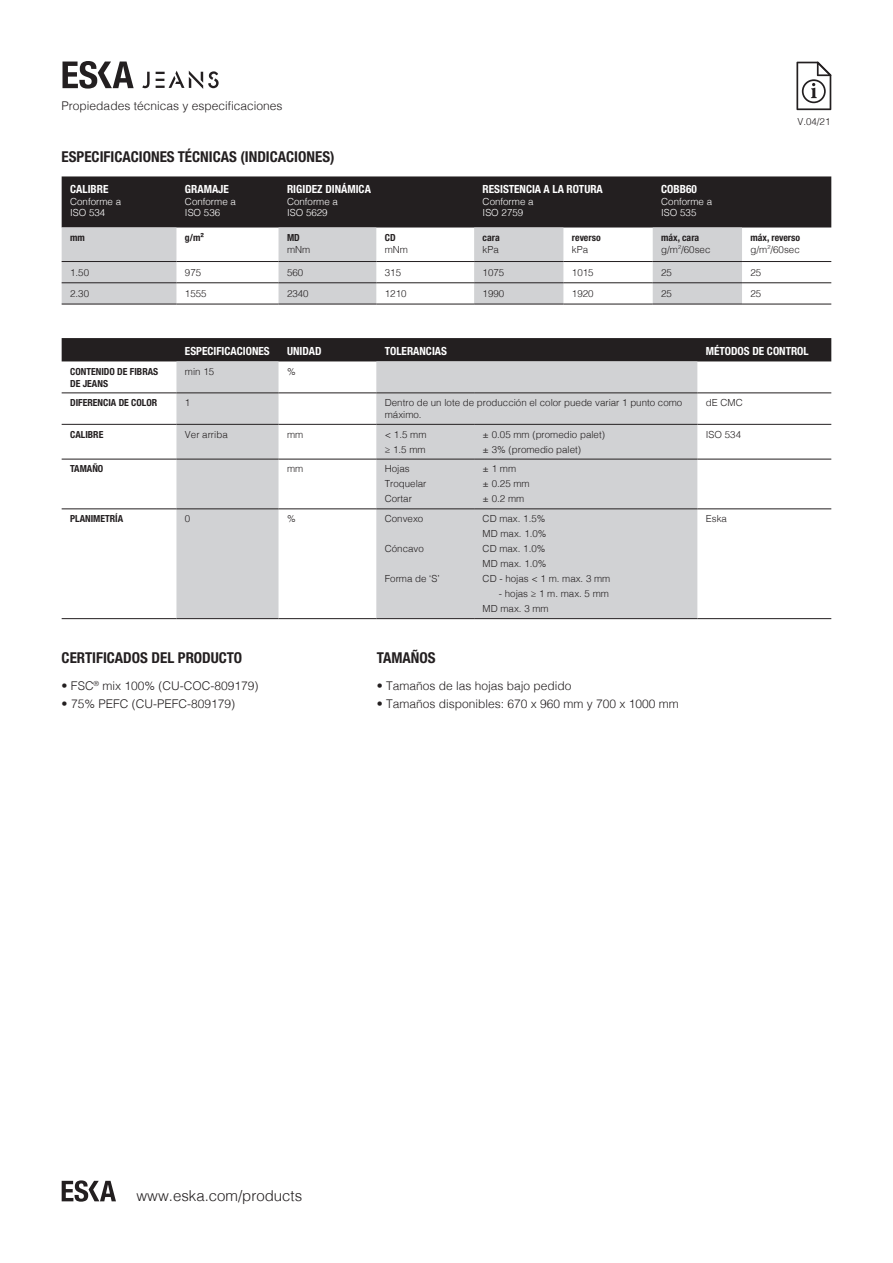
<style>
.page{position:relative;width:893px;height:1263px;background:#fff}
.page>*{position:absolute;margin:0;border:0;box-sizing:border-box;transform-origin:0 0}
.t1{font:700 condensed 15px "Helvetica Neue LTW1 G";color:#231f20}
.t2{font:300 15px "Helvetica";color:#231f20}
.t3{font:300 12px "Helvetica";color:#231f20}
.t4{font:700 condensed 11.25px "Helvetica Neue LTW1 G";color:#fff}
.t5{font:300 9.75px/15px "Helvetica";color:#231f20}
.t6{font:700 condensed 9.75px/11.7px "Helvetica Neue LTW1 G";color:#231f20}
.t7{font:300 9.75px/11.7px "Helvetica";color:#fff}
</style>
<div class="page">
<div style="left:62px;top:176px;width:769px;height:51px;background:#231f20"></div>
<svg style="left:62px;top:227px;width:680px;height:77px;fill:#d1d2d4"></svg>
<hr style="left:62px;top:261px;width:114px;height:1px;background:#231f20">
<hr style="left:176px;top:261px;width:103px;height:1px;background:#231f20">
<hr style="left:279px;top:261px;width:97px;height:1px;background:#231f20">
<hr style="left:376px;top:261px;width:98px;height:1px;background:#231f20">
<hr style="left:474px;top:261px;width:89px;height:1px;background:#231f20">
<hr style="left:563px;top:261px;width:90px;height:1px;background:#231f20">
<hr style="left:653px;top:261px;width:89px;height:1px;background:#231f20">
<hr style="left:742px;top:261px;width:89px;height:1px;background:#231f20">
<hr style="left:62px;top:283px;width:114px;height:1px;background:#231f20">
<hr style="left:176px;top:283px;width:103px;height:1px;background:#231f20">
<hr style="left:279px;top:283px;width:97px;height:1px;background:#231f20">
<hr style="left:376px;top:283px;width:98px;height:1px;background:#231f20">
<hr style="left:474px;top:283px;width:89px;height:1px;background:#231f20">
<hr style="left:563px;top:283px;width:90px;height:1px;background:#231f20">
<hr style="left:653px;top:283px;width:89px;height:1px;background:#231f20">
<hr style="left:742px;top:283px;width:89px;height:1px;background:#231f20">
<hr style="left:62px;top:304px;width:114px;height:1px;background:#231f20">
<hr style="left:176px;top:304px;width:103px;height:1px;background:#231f20">
<hr style="left:279px;top:304px;width:97px;height:1px;background:#231f20">
<hr style="left:376px;top:304px;width:98px;height:1px;background:#231f20">
<hr style="left:474px;top:304px;width:89px;height:1px;background:#231f20">
<hr style="left:563px;top:304px;width:90px;height:1px;background:#231f20">
<hr style="left:653px;top:304px;width:89px;height:1px;background:#231f20">
<hr style="left:742px;top:304px;width:89px;height:1px;background:#231f20">
<div style="left:62px;top:338px;width:769px;height:23px;background:#231f20"></div>
<svg style="left:176px;top:361px;width:521px;height:257px;fill:#d1d2d4"></svg>
<hr style="left:62px;top:393px;width:114px;height:1px;background:#231f20">
<hr style="left:176px;top:393px;width:103px;height:1px;background:#231f20">
<hr style="left:279px;top:393px;width:97px;height:1px;background:#231f20">
<hr style="left:376px;top:393px;width:98px;height:1px;background:#231f20">
<hr style="left:474px;top:393px;width:223px;height:1px;background:#231f20">
<hr style="left:697px;top:393px;width:134px;height:1px;background:#231f20">
<hr style="left:62px;top:424px;width:114px;height:1px;background:#231f20">
<hr style="left:176px;top:424px;width:103px;height:1px;background:#231f20">
<hr style="left:279px;top:424px;width:97px;height:1px;background:#231f20">
<hr style="left:376px;top:424px;width:98px;height:1px;background:#231f20">
<hr style="left:474px;top:424px;width:223px;height:1px;background:#231f20">
<hr style="left:697px;top:424px;width:134px;height:1px;background:#231f20">
<hr style="left:62px;top:459px;width:114px;height:1px;background:#231f20">
<hr style="left:176px;top:459px;width:103px;height:1px;background:#231f20">
<hr style="left:279px;top:459px;width:97px;height:1px;background:#231f20">
<hr style="left:376px;top:459px;width:98px;height:1px;background:#231f20">
<hr style="left:474px;top:459px;width:223px;height:1px;background:#231f20">
<hr style="left:697px;top:459px;width:134px;height:1px;background:#231f20">
<hr style="left:62px;top:509px;width:114px;height:1px;background:#231f20">
<hr style="left:176px;top:509px;width:103px;height:1px;background:#231f20">
<hr style="left:279px;top:509px;width:97px;height:1px;background:#231f20">
<hr style="left:376px;top:509px;width:98px;height:1px;background:#231f20">
<hr style="left:474px;top:509px;width:223px;height:1px;background:#231f20">
<hr style="left:697px;top:509px;width:134px;height:1px;background:#231f20">
<hr style="left:62px;top:618px;width:114px;height:1px;background:#231f20">
<hr style="left:176px;top:618px;width:103px;height:1px;background:#231f20">
<hr style="left:279px;top:618px;width:97px;height:1px;background:#231f20">
<hr style="left:376px;top:618px;width:98px;height:1px;background:#231f20">
<hr style="left:474px;top:618px;width:223px;height:1px;background:#231f20">
<hr style="left:697px;top:618px;width:134px;height:1px;background:#231f20">
<svg style="left:796px;top:62px;width:35px;height:48px"></svg>
<svg style="left:62px;top:1180px;width:54px;height:22px"></svg>
<svg style="left:142px;top:72px;width:8px;height:16px"></svg>
<svg style="left:156px;top:71px;width:63px;height:18px"></svg>
<svg style="left:63px;top:61px;width:71px;height:28px"></svg>
<p class="t3" style="left:62px;top:95px;width:222px">Propiedades técnicas y especificaciones</p>
<h1 class="t1" style="left:62px;top:147px;width:274px">ESPECIFICACIONES TÉCNICAS (INDICACIONES)</h1>
<p class="t4" style="left:70px;top:182px;width:40px">CALIBRE</p>
<p class="t7" style="left:70px;top:195px;width:52px">Conforme a<br>ISO 534</p>
<p class="t4" style="left:185px;top:182px;width:45px">GRAMAJE</p>
<p class="t7" style="left:185px;top:195px;width:52px">Conforme a<br>ISO 536</p>
<p class="t4" style="left:287px;top:182px;width:85px">RIGIDEZ DINÁMICA</p>
<p class="t7" style="left:287px;top:195px;width:52px">Conforme a<br>ISO 5629</p>
<p class="t6" style="left:70px;top:232px;width:16px">mm</p>
<p class="t6" style="left:185px;top:232px;width:21px">g/m²</p>
<p class="t6" style="left:287px;top:232px;width:14px">MD</p>
<p class="t5" style="left:287px;top:241px;width:25px">mNm</p>
<p class="t6" style="left:385px;top:232px;width:12px">CD</p>
<p class="t5" style="left:385px;top:241px;width:25px">mNm</p>
<p class="t5" style="left:797px;top:113px;width:35px">V.04/21</p>
<p class="t4" style="left:483px;top:182px;width:122px">RESISTENCIA A LA ROTURA</p>
<p class="t7" style="left:483px;top:195px;width:52px">Conforme a<br>ISO 2759</p>
<p class="t4" style="left:661px;top:182px;width:37px">COBB60</p>
<p class="t7" style="left:661px;top:195px;width:52px">Conforme a<br>ISO 535</p>
<p class="t6" style="left:483px;top:232px;width:19px">cara</p>
<p class="t5" style="left:483px;top:241px;width:18px">kPa</p>
<p class="t6" style="left:572px;top:232px;width:30px">reverso</p>
<p class="t5" style="left:572px;top:241px;width:18px">kPa</p>
<p class="t6" style="left:661px;top:232px;width:40px">máx, cara</p>
<p class="t5" style="left:661px;top:241px;width:51px">g/m<sup>2</sup>/60sec</p>
<p class="t6" style="left:750px;top:232px;width:51px">máx, reverso</p>
<p class="t5" style="left:750px;top:241px;width:51px">g/m<sup>2</sup>/60sec</p>
<p class="t5" style="left:70px;top:264px;width:20px">1.50</p>
<p class="t5" style="left:185px;top:264px;width:18px">975</p>
<p class="t5" style="left:287px;top:264px;width:18px">560</p>
<p class="t5" style="left:385px;top:264px;width:18px">315</p>
<p class="t5" style="left:483px;top:264px;width:23px">1075</p>
<p class="t5" style="left:572px;top:264px;width:23px">1015</p>
<p class="t5" style="left:661px;top:264px;width:12px">25</p>
<p class="t5" style="left:750px;top:264px;width:12px">25</p>
<p class="t5" style="left:70px;top:285px;width:20px">2.30</p>
<p class="t5" style="left:185px;top:285px;width:23px">1555</p>
<p class="t5" style="left:287px;top:285px;width:23px">2340</p>
<p class="t5" style="left:385px;top:285px;width:23px">1210</p>
<p class="t5" style="left:483px;top:285px;width:23px">1990</p>
<p class="t5" style="left:572px;top:285px;width:23px">1920</p>
<p class="t5" style="left:661px;top:285px;width:12px">25</p>
<p class="t5" style="left:750px;top:285px;width:12px">25</p>
<p class="t4" style="left:185px;top:344px;width:86px">ESPECIFICACIONES</p>
<p class="t4" style="left:287px;top:344px;width:36px">UNIDAD</p>
<p class="t4" style="left:385px;top:344px;width:64px">TOLERANCIAS</p>
<p class="t4" style="left:706px;top:344px;width:104px">MÉTODOS DE CONTROL</p>
<p class="t6" style="left:70px;top:365px;width:90px">CONTENIDO DE FIBRAS<br>DE JEANS</p>
<p class="t5" style="left:185px;top:363px;width:31px">min 15</p>
<p class="t5" style="left:287px;top:363px;width:10px">%</p>
<p class="t6" style="left:70px;top:397px;width:89px">DIFERENCIA DE COLOR</p>
<p class="t5" style="left:185px;top:395px;width:7px">1</p>
<p class="t5" style="left:385px;top:396px;width:299px;line-height:11.7px">Dentro de un lote de producción el color puede variar 1 punto como máximo.</p>
<p class="t5" style="left:706px;top:395px;width:38px">dE CMC</p>
<p class="t6" style="left:70px;top:428px;width:35px">CALIBRE</p>
<p class="t5" style="left:185px;top:426px;width:44px">Ver arriba</p>
<p class="t5" style="left:287px;top:426px;width:18px">mm</p>
<p class="t5" style="left:385px;top:426px;width:43px">&lt; 1.5 mm ≥ 1.5 mm</p>
<p class="t5" style="left:483px;top:426px;width:124px">± 0.05 mm (promedio palet) ± 3% (promedio palet)</p>
<p class="t5" style="left:706px;top:426px;width:37px">ISO 534</p>
<p class="t6" style="left:70px;top:463px;width:35px">TAMAÑO</p>
<p class="t5" style="left:287px;top:461px;width:18px">mm</p>
<p class="t5" style="left:385px;top:461px;width:43px">Hojas<br>Troquelar<br>Cortar</p>
<p class="t5" style="left:483px;top:461px;width:49px">± 1 mm<br>± 0.25 mm ± 0.2 mm</p>
<p class="t6" style="left:70px;top:513px;width:55px">PLANIMETRÍA</p>
<p class="t5" style="left:185px;top:511px;width:7px">0</p>
<p class="t5" style="left:287px;top:511px;width:10px">%</p>
<p class="t5" style="left:385px;top:511px;width:40px">Convexo</p>
<p class="t5" style="left:385px;top:541px;width:41px">Cóncavo</p>
<p class="t5" style="left:385px;top:571px;width:56px">Forma de ‘S’</p>
<p class="t5" style="left:483px;top:511px;width:129px">CD max. 1.5%<br>MD max. 1.0%<br>CD max. 1.0%<br>MD max. 1.0%<br>CD - hojas &lt; 1 m. max. 3 mm</p>
<p class="t5" style="left:483px;top:585px;width:128px;text-indent:16px">- hojas ≥ 1 m. max. 5 mm<br>MD max. 3 mm</p>
<p class="t5" style="left:706px;top:510px;width:23px">Eska</p>
<h1 class="t1" style="left:62px;top:649px;width:182px">CERTIFICADOS DEL PRODUCTO</h1>
<p class="t3" style="left:62px;top:675px;width:198px">• FSC<sup>®</sup> mix 100% (CU-COC-809179)</p>
<p class="t3" style="left:62px;top:693px;width:175px">• 75% PEFC (CU-PEFC-809179)</p>
<h1 class="t1" style="left:377px;top:649px;width:60px">TAMAÑOS</h1>
<p class="t3" style="left:377px;top:675px;width:196px">• Tamaños de las hojas bajo pedido</p>
<p class="t3" style="left:377px;top:693px;width:304px">• Tamaños disponibles: 670 x 960 mm y 700 x 1000 mm</p>
<h1 class="t2" style="left:136px;top:1183px;width:167px">www.eska.com/products</h1>
</div>
